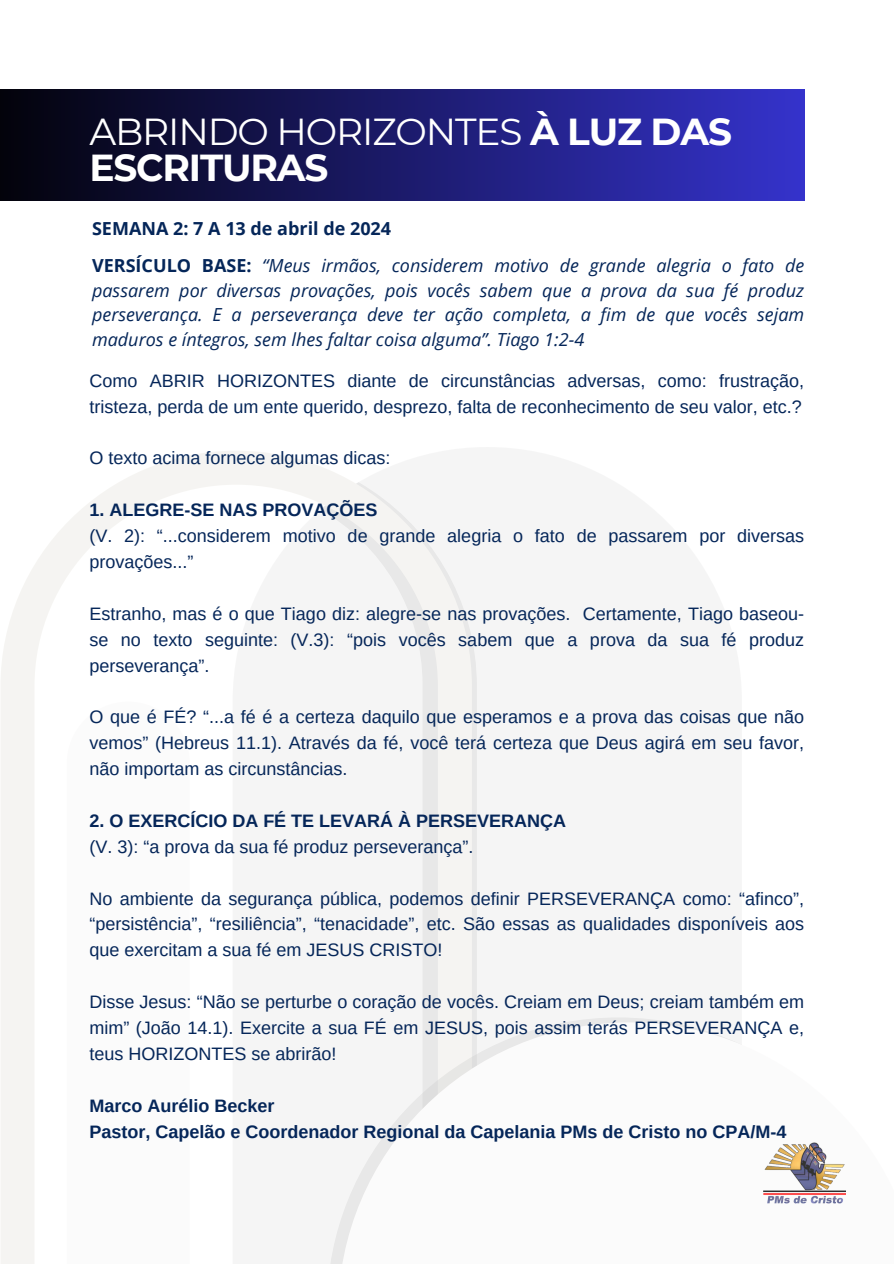
<style>
.page{position:relative;width:894px;height:1264px;background:#fff}
.page>*{position:absolute;margin:0;border:0;box-sizing:border-box;transform-origin:0 0}
.t1{font:37.5px/36px "Montserrat";letter-spacing:-.03em;color:#fff}
.t2{font:18px/25.8px "Arimo";color:#052659;text-align:justify}
.t3{font:italic 18px/24.8px "Open Sans";color:#052659;text-align:justify}
.t4{font:700 18px/25.8px "Arimo";color:#052659}
.t5{font:700 18px "Open Sans";color:#052659}
.s1{font-weight:700}
.s2{font-weight:700;font-style:normal}
</style>
<div class="page">
<div style="left:0;top:89px;width:804px;height:112px;background:linear-gradient(to right,#03030b,#3533cb)"></div>
<div style="left:472px;top:639px;width:5px;height:378px;background:#e8e8e8"></div>
<svg style="left:1px;top:451px;width:471px;height:812px;fill:#f5f5f5"></svg>
<svg style="left:67px;top:701px;width:123px;height:562px"></svg>
<svg style="left:328px;top:1017px;width:341px;height:246px;fill:#f5f5f5"></svg>
<svg style="left:338px;top:1022px;width:508px;height:241px"></svg>
<img style="left:763px;top:1142px;width:82px;height:63px">
<p class="t1" style="left:89px;top:113px;width:644px">ABRINDO HORIZONTES <span class="s1">À LUZ DAS<br>ESCRITURAS</span></p>
<p class="t5" style="left:92px;top:216px;width:300px">SEMANA 2: 7 A 13 de abril de 2024</p>
<h2 class="t3" style="left:92px;top:252px;width:713px"><span class="s2">VERSÍCULO BASE:</span> “Meus irmãos, considerem motivo de grande alegria o fato de passarem por diversas provações, pois vocês sabem que a prova da sua fé produz perseverança. E a perseverança deve ter ação completa, a fim de que vocês sejam maduros e íntegros, sem lhes faltar coisa alguma”. Tiago 1:2-4</h2>
<h1 class="t2" style="left:89px;top:367px;width:716px">Como ABRIR HORIZONTES diante de circunstâncias adversas, como: frustração, tristeza, perda de um ente querido, desprezo, falta de reconhecimento de seu valor, etc.?</h1>
<h2 class="t2" style="left:89px;top:445px;width:302px">O texto acima fornece algumas dicas:</h2>
<p class="t4" style="left:89px;top:497px;width:289px">1. ALEGRE-SE NAS PROVAÇÕES</p>
<p class="t2" style="left:89px;top:523px;width:716px">(V. 2): “...considerem motivo de grande alegria o fato de passarem por diversas provações...”</p>
<p class="t2" style="left:89px;top:600px;width:716px">Estranho, mas é o que Tiago diz: alegre-se nas provações. Certamente, Tiago baseou&shy;se no texto seguinte: (V.3): “pois vocês sabem que a prova da sua fé produz perseverança”.</p>
<p class="t2" style="left:89px;top:704px;width:716px">O que é FÉ? “...a fé é a certeza daquilo que esperamos e a prova das coisas que não vemos” (Hebreus 11.1). Através da fé, você terá certeza que Deus agirá em seu favor, não importam as circunstâncias.</p>
<p class="t4" style="left:89px;top:807px;width:478px">2. O EXERCÍCIO DA FÉ TE LEVARÁ À PERSEVERANÇA</p>
<p class="t2" style="left:89px;top:833px;width:385px">(V. 3): “a prova da sua fé produz perseverança”.</p>
<p class="t2" style="left:89px;top:885px;width:716px">No ambiente da segurança pública, podemos definir PERSEVERANÇA como: “afinco”, “persistência”, “resiliência”, “tenacidade”, etc. São essas as qualidades disponíveis aos que exercitam a sua fé em JESUS CRISTO!</p>
<p class="t2" style="left:89px;top:988px;width:716px">Disse Jesus: “Não se perturbe o coração de vocês. Creiam em Deus; creiam também em mim” (João 14.1). Exercite a sua FÉ em JESUS, pois assim terás PERSEVERANÇA e, teus HORIZONTES se abrirão!</p>
<p class="t4" style="left:89px;top:1092px;width:698px">Marco Aurélio Becker<br>Pastor, Capelão e Coordenador Regional da Capelania PMs de Cristo no CPA/M-4</p>
</div>
